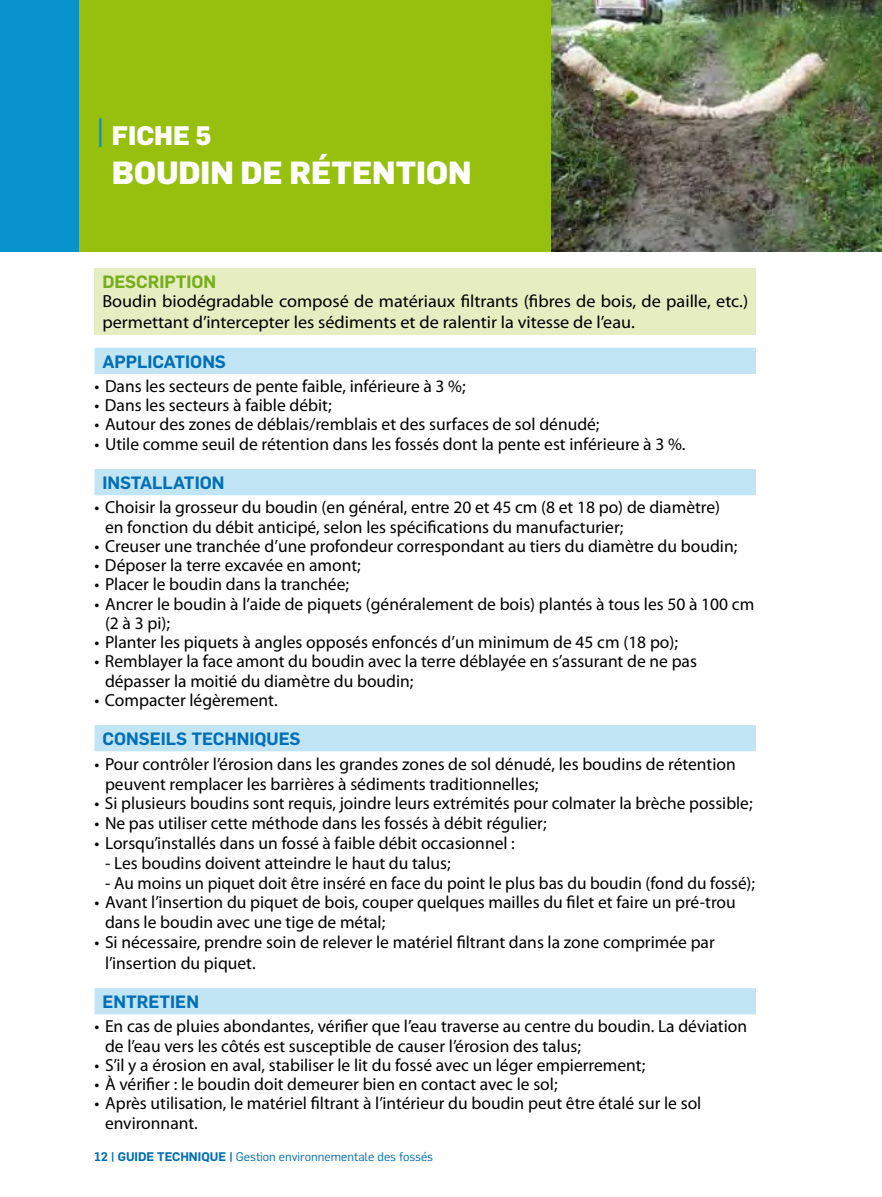
<style>
.page{position:relative;width:882px;height:1197px;background:#fff}
.page>*{position:absolute;margin:0;border:0;box-sizing:border-box;transform-origin:0 0}
.t1{font:800 31.5px "Flama";color:#fff}
.t2{font:800 26.25px "Flama";color:#fff}
.t3{font:17.5px/19.2px "Myriad Pro";color:#000}
.t4{font:17.5px/21px "Myriad Pro";color:#000;scale:1.04 1}
.t5{font:600 17.5px "Flama";color:#006fb7}
.t6{font:600 17.5px "Flama";color:#76ad1c}
.t7{font:12.25px "Flama";color:#006fb7}
.s1{font-weight:400;font-size:36.75px;color:#0993cd}
.s2{font-weight:600}
</style>
<div class="page">
<div style="left:94px;top:268px;width:662px;height:67px;background:#e5edc1"></div>
<div style="left:0;top:0;width:882px;height:252px;background:#97bf0d"></div>
<div style="left:94px;top:348px;width:662px;height:26px;background:#c2e5f5"></div>
<div style="left:94px;top:469px;width:662px;height:26px;background:#c2e5f5"></div>
<div style="left:94px;top:725px;width:662px;height:26px;background:#c2e5f5"></div>
<div style="left:94px;top:988px;width:662px;height:26px;background:#c2e5f5"></div>
<img style="left:551px;top:0;width:331px;height:252px">
<div style="left:0;top:0;width:79px;height:252px;background:#0993cd"></div>
<h2 class="t2" style="left:94px;top:117px;width:118px"><span class="s1">|</span> FICHE 5</h2>
<h1 class="t1" style="left:112px;top:150px;width:361px">BOUDIN DE RÉTENTION</h1>
<p class="t6" style="left:102px;top:269px;width:115px">DESCRIPTION</p>
<p class="t4" style="left:102px;top:291px;width:622px">Boudin biodégradable composé de matériaux filtrants (fibres de bois, de paille, etc.) permettant d’intercepter les sédiments et de ralentir la vitesse de l’eau.</p>
<p class="t5" style="left:102px;top:349px;width:125px">APPLICATIONS</p>
<p class="t3" style="left:94px;top:377px;width:373px">• Dans les secteurs de pente faible, inférieure à 3 %;</p>
<p class="t3" style="left:94px;top:396px;width:239px">• Dans les secteurs à faible débit;</p>
<p class="t3" style="left:94px;top:415px;width:507px">• Autour des zones de déblais/remblais et des surfaces de sol dénudé;</p>
<p class="t3" style="left:95px;top:435px;width:593px">• Utile comme seuil de rétention dans les fossés dont la pente est inférieure à 3 %.</p>
<p class="t5" style="left:102px;top:470px;width:124px">INSTALLATION</p>
<p class="t3" style="left:105px;top:498px;width:617px;text-indent:-10px">• Choisir la grosseur du boudin (en général, entre 20 et 45 cm (8 et 18 po) de diamètre) en fonction du débit anticipé, selon les spécifications du manufacturier;</p>
<p class="t3" style="left:94px;top:537px;width:644px">• Creuser une tranchée d’une profondeur correspondant au tiers du diamètre du boudin;</p>
<p class="t3" style="left:94px;top:556px;width:268px">• Déposer la terre excavée en amont;</p>
<p class="t3" style="left:94px;top:575px;width:256px">• Placer le boudin dans la tranchée;</p>
<p class="t3" style="left:105px;top:594px;width:651px;text-indent:-10px">• Ancrer le boudin à l’aide de piquets (généralement de bois) plantés à tous les 50 à 100 cm (2 à 3 pi);</p>
<p class="t3" style="left:94px;top:633px;width:585px">• Planter les piquets à angles opposés enfoncés d’un minimum de 45 cm (18 po);</p>
<p class="t3" style="left:105px;top:652px;width:594px;text-indent:-11px">• Remblayer la face amont du boudin avec la terre déblayée en s’assurant de ne pas dépasser la moitié du diamètre du boudin;</p>
<p class="t3" style="left:94px;top:691px;width:185px">• Compacter légèrement.</p>
<p class="t5" style="left:102px;top:726px;width:200px">CONSEILS TECHNIQUES</p>
<p class="t3" style="left:105px;top:754px;width:632px;line-height:19.8px;text-indent:-10px">• Pour contrôler l’érosion dans les grandes zones de sol dénudé, les boudins de rétention peuvent remplacer les barrières à sédiments traditionnelles;</p>
<p class="t3" style="left:94px;top:794px;width:660px">• Si plusieurs boudins sont requis, joindre leurs extrémités pour colmater la brèche possible;</p>
<p class="t3" style="left:94px;top:814px;width:454px">• Ne pas utiliser cette méthode dans les fossés à débit régulier;</p>
<p class="t3" style="left:94px;top:834px;width:422px">• Lorsqu’installés dans un fossé à faible débit occasionnel :</p>
<p class="t3" style="left:105px;top:854px;width:347px">- Les boudins doivent atteindre le haut du talus;</p>
<p class="t3" style="left:105px;top:873px;width:652px">- Au moins un piquet doit être inséré en face du point le plus bas du boudin (fond du fossé);</p>
<p class="t3" style="left:105px;top:893px;width:632px;line-height:19.8px;text-indent:-10px">• Avant l’insertion du piquet de bois, couper quelques mailles du filet et faire un pré-trou dans le boudin avec une tige de métal;</p>
<p class="t3" style="left:105px;top:932px;width:611px;line-height:21px;text-indent:-10px">• Si nécessaire, prendre soin de relever le matériel filtrant dans la zone comprimée par l’insertion du piquet.</p>
<p class="t5" style="left:102px;top:989px;width:98px">ENTRETIEN</p>
<p class="t3" style="left:105px;top:1017px;width:644px;text-indent:-10px">• En cas de pluies abondantes, vérifier que l’eau traverse au centre du boudin. La déviation de l’eau vers les côtés est susceptible de causer l’érosion des talus;</p>
<p class="t3" style="left:94px;top:1056px;width:552px">• S’il y a érosion en aval, stabiliser le lit du fossé avec un léger empierrement;</p>
<p class="t3" style="left:94px;top:1075px;width:465px">• À vérifier : le boudin doit demeurer bien en contact avec le sol;</p>
<p class="t3" style="left:105px;top:1094px;width:598px;text-indent:-10px">• Après utilisation, le matériel filtrant à l’intérieur du boudin peut être étalé sur le sol environnant.</p>
<p class="t7" style="left:94px;top:1149px;width:340px"><span class="s2">12 | GUIDE TECHNIQUE |</span> Gestion environnementale des fossés</p>
</div>
